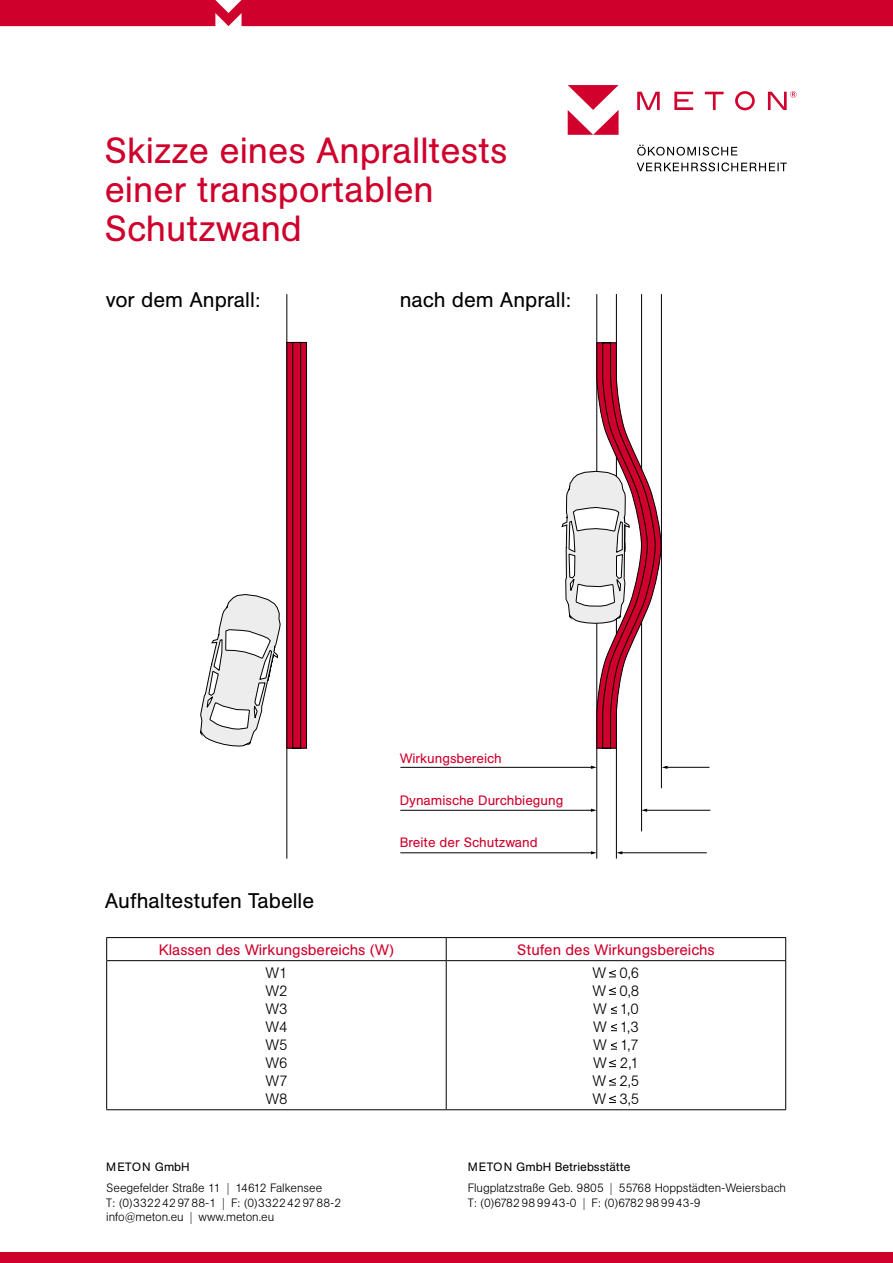
<style>
.page{position:relative;width:893px;height:1263px;background:#fff}
.page>*{position:absolute;margin:0;border:0;box-sizing:border-box;transform-origin:0 0}
.t1{font:36px/39px "AG Buch BQ";color:#cf002c}
.t2{font:21px "AG Buch BQ";color:#000}
.t3{font:15px "AG Buch BQ";color:#cf002c}
.t4{font:300 15px/18px "AG Buch BQ";color:#000;text-align:justify}
.t5{font:13.5px "AG Buch BQ";color:#cf002c}
.t6{font:300 12px/14.4px "AG Buch BQ";color:#000}
.t7{font:12px "AG Buch BQ";color:#000}
</style>
<div class="page">
<hr style="left:287px;top:294px;width:1px;height:565px;background:#000">
<hr style="left:596px;top:294px;width:1px;height:565px;background:#000">
<hr style="left:616px;top:294px;width:1px;height:564px;background:#000">
<div style="left:0;top:0;width:893px;height:26px;background:#cf002c"></div>
<div style="left:0;top:1253px;width:893px;height:10px;background:#cf002c"></div>
<svg style="left:200px;top:342px;width:107px;height:411px"></svg>
<hr style="left:641px;top:294px;width:1px;height:537px;background:#000">
<hr style="left:661px;top:294px;width:1px;height:494px;background:#000">
<svg style="left:562px;top:342px;width:99px;height:407px"></svg>
<svg style="left:568px;top:85px;width:51px;height:50px"></svg>
<svg style="left:705px;top:92px;width:19px;height:18px"></svg>
<svg style="left:637px;top:92px;width:23px;height:18px"></svg>
<svg style="left:674px;top:92px;width:19px;height:18px"></svg>
<svg style="left:735px;top:91px;width:20px;height:19px"></svg>
<svg style="left:637px;top:162px;width:150px;height:9px"></svg>
<svg style="left:637px;top:145px;width:100px;height:11px"></svg>
<svg style="left:768px;top:91px;width:28px;height:19px"></svg>
<hr style="left:106px;top:937px;width:340px;height:1px;background:#000">
<svg style="left:106px;top:938px;width:1px;height:22px"></svg>
<hr style="left:446px;top:937px;width:340px;height:1px;background:#000">
<svg style="left:446px;top:938px;width:1px;height:22px"></svg>
<svg style="left:785px;top:938px;width:1px;height:22px"></svg>
<hr style="left:106px;top:960px;width:340px;height:1px;background:#000">
<hr style="left:446px;top:960px;width:340px;height:1px;background:#000">
<hr style="left:106px;top:961px;width:1px;height:148px;background:#000">
<hr style="left:785px;top:961px;width:1px;height:148px;background:#000">
<hr style="left:106px;top:1109px;width:340px;height:1px;background:#000">
<hr style="left:446px;top:1109px;width:340px;height:1px;background:#000">
<hr style="left:446px;top:961px;width:1px;height:148px;background:#000">
<svg style="left:609px;top:970px;width:7px;height:8px"></svg>
<svg style="left:611px;top:1006px;width:6px;height:8px"></svg>
<svg style="left:611px;top:1042px;width:6px;height:8px"></svg>
<svg style="left:609px;top:1078px;width:7px;height:8px"></svg>
<svg style="left:609px;top:987px;width:7px;height:8px"></svg>
<svg style="left:611px;top:1023px;width:6px;height:9px"></svg>
<svg style="left:609px;top:1059px;width:7px;height:9px"></svg>
<svg style="left:609px;top:1095px;width:7px;height:9px"></svg>
<hr style="left:400px;top:767px;width:194px;height:1px;background:#000">
<svg style="left:591px;top:766px;width:6px;height:3px"></svg>
<hr style="left:400px;top:810px;width:194px;height:1px;background:#000">
<svg style="left:591px;top:809px;width:6px;height:3px"></svg>
<hr style="left:400px;top:852px;width:194px;height:1px;background:#000">
<svg style="left:591px;top:851px;width:6px;height:3px"></svg>
<hr style="left:665px;top:767px;width:44px;height:1px;background:#000">
<hr style="left:644px;top:810px;width:66px;height:1px;background:#000">
<svg style="left:641px;top:809px;width:6px;height:3px"></svg>
<hr style="left:620px;top:852px;width:87px;height:1px;background:#000">
<h1 class="t1" style="left:105px;top:132px;width:404px">Skizze eines Anpralltests einer transportablen<br>Schutzwand</h1>
<h2 class="t2" style="left:106px;top:288px;width:156px">vor dem Anprall:</h2>
<h2 class="t2" style="left:400px;top:288px;width:173px">nach dem Anprall:</h2>
<p class="t5" style="left:400px;top:750px;width:104px">Wirkungsbereich</p>
<p class="t5" style="left:400px;top:792px;width:165px">Dynamische Durchbiegung</p>
<p class="t5" style="left:400px;top:834px;width:140px">Breite der Schutzwand</p>
<h2 class="t2" style="left:105px;top:889px;width:211px">Aufhaltestufen Tabelle</h2>
<p class="t3" style="left:159px;top:941px;width:237px">Klassen des Wirkungsbereichs (W)</p>
<p class="t3" style="left:517px;top:941px;width:199px">Stufen des Wirkungsbereichs</p>
<p class="t4" style="left:265px;top:964px;width:24px">W1<br>W2<br>W3<br>W4<br>W5<br>W6<br>W7<br>W8</p>
<p class="t4" style="left:592px;top:964px;width:48px">W 0,6<br>W 0,8<br>W 1,0<br>W 1,3<br>W 1,7<br>W 2,1<br>W 2,5<br>W 3,5</p>
<p class="t7" style="left:106px;top:1160px;width:85px">METON GmbH</p>
<p class="t6" style="left:106px;top:1181px;width:236px">Seegefelder Straße 11 | 14612 Falkensee<br>T: (0)3322429788-1 | F: (0)3322429788-2 info@meton.eu | www.meton.eu</p>
<p class="t7" style="left:468px;top:1160px;width:164px">METON GmbH Betriebsstätte</p>
<p class="t6" style="left:468px;top:1181px;width:320px">Flugplatzstraße Geb. 9805 | 55768 Hoppstädten-Weiersbach<br>T: (0)6782989943-0 | F: (0)6782989943-9</p>
</div>
